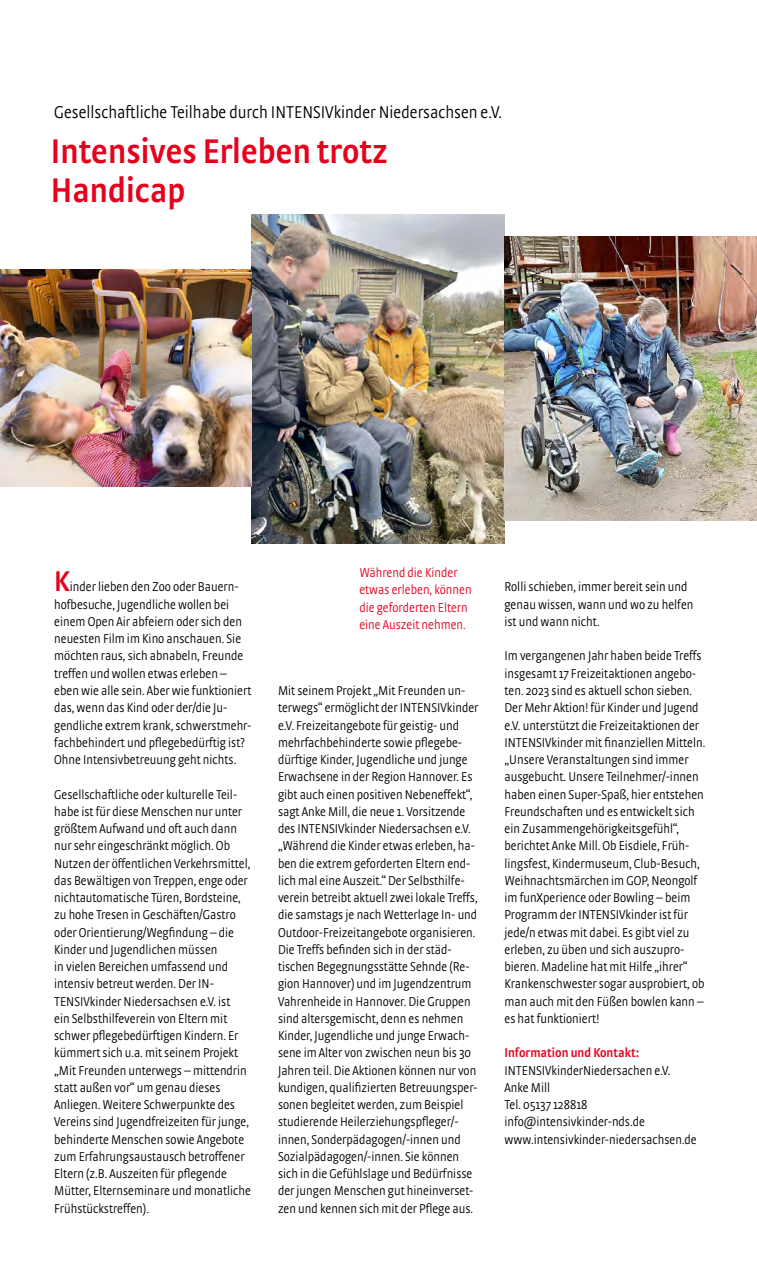
<style>
.page{position:relative;width:757px;height:1263px;background:#fff}
.page>*{position:absolute;margin:0;border:0;box-sizing:border-box;transform-origin:0 0}
.t1{font:600 36px/39px "Strada Cond";color:#e7001d}
.t2{font:600 30px "Strada Cond";color:#e7001d}
.t3{font:300 18px "Strada Cond";color:#000}
.t4{font:300 13.5px/17.2px "Strada Cond";color:#000}
.t5{font:300 13.5px/17.2px "Strada Cond";color:#e7001d}
.t6{font:600 13.5px "Strada Cond";color:#e7001d}
</style>
<div class="page">
<img style="left:252px;top:215px;width:252px;height:328px">
<img style="left:504px;top:236px;width:253px;height:285px">
<img style="left:0;top:269px;width:252px;height:217px">
<h3 class="t3" style="left:54px;top:102px;width:449px">Gesellschaftliche Teilhabe durch INTENSIVkinder Niedersachsen e.V.</h3>
<h1 class="t1" style="left:51px;top:131px;width:339px">Intensives Erleben trotz<br>Handicap</h1>
<h2 class="t2" style="left:54px;top:564px;width:17px">K</h2>
<p class="t4" style="left:54px;top:578px;width:199px;text-indent:16px">inder lieben den Zoo oder Bauern&shy;hofbesuche, Jugendliche wollen bei einem Open Air abfeiern oder sich den neuesten Film im Kino anschauen. Sie möchten raus, sich abnabeln, Freunde treffen und wollen etwas erleben – eben wie alle sein. Aber wie funktioniert das, wenn das Kind oder der/die Ju&shy;gendliche extrem krank, schwerstmehr&shy;fachbehindert und pflegebedürftig ist?<br>Ohne Intensivbetreuung geht nichts.</p>
<p class="t4" style="left:54px;top:785px;width:198px">Gesellschaftliche oder kulturelle Teil&shy;habe ist für diese Menschen nur unter größtem Aufwand und oft auch dann nur sehr eingeschränkt möglich. Ob Nutzen der öffentlichen Verkehrsmittel, das Bewältigen von Treppen, enge oder nichtautomatische Türen, Bordsteine, zu hohe Tresen in Geschäften/Gastro oder Orientierung/Wegfindung – die Kinder und Jugendlichen müssen<br>in vielen Bereichen umfassend und intensiv betreut werden. Der IN-TENSIVkinder Niedersachsen e.V. ist<br>ein Selbsthilfeverein von Eltern mit schwer pflegebedürftigen Kindern. Er kümmert sich u.a. mit seinem Projekt „Mit Freunden unterwegs – mittendrin statt außen vor“ um genau dieses Anliegen. Weitere Schwerpunkte des Vereins sind Jugendfreizeiten für junge, behinderte Menschen sowie Angebote zum Erfahrungsaustausch betroffener Eltern (z.B. Auszeiten für pflegende Mütter, Elternseminare und monatliche Frühstückstreffen).</p>
<p class="t5" style="left:359px;top:564px;width:114px">Während die Kinder etwas erleben, können die geforderten Eltern eine Auszeit nehmen.</p>
<p class="t4" style="left:278px;top:682px;width:202px">Mit seinem Projekt „Mit Freunden un&shy;terwegs“ ermöglicht der INTENSIVkinder e.V. Freizeitangebote für geistig- und mehrfachbehinderte sowie pflegebe&shy;dürftige Kinder, Jugendliche und junge Erwachsene in der Region Hannover. Es gibt auch einen positiven Nebeneffekt“, sagt Anke Mill, die neue 1. Vorsitzende des INTENSIVkinder Niedersachsen e.V. „Während die Kinder etwas erleben, ha&shy;ben die extrem geforderten Eltern end&shy;lich mal eine Auszeit.“ Der Selbsthilfe&shy;verein betreibt aktuell zwei lokale Treffs, die samstags je nach Wetterlage In- und Outdoor-Freizeitangebote organisieren.<br>Die Treffs befinden sich in der städ&shy;tischen Begegnungsstätte Sehnde (Re&shy;gion Hannover) und im Jugendzentrum Vahrenheide in Hannover. Die Gruppen sind altersgemischt, denn es nehmen Kinder, Jugendliche und junge Erwach&shy;sene im Alter von zwischen neun bis 30<br>Jahren teil. Die Aktionen können nur von kundigen, qualifizierten Betreuungsper&shy;sonen begleitet werden, zum Beispiel studierende Heilerziehungspfleger/- innen, Sonderpädagogen/-innen und Sozialpädagogen/-innen. Sie können sich in die Gefühlslage und Bedürfnisse der jungen Menschen gut hineinverset&shy;zen und kennen sich mit der Pflege aus.</p>
<p class="t4" style="left:504px;top:578px;width:190px">Rolli schieben, immer bereit sein und genau wissen, wann und wo zu helfen ist und wann nicht.</p>
<p class="t4" style="left:504px;top:647px;width:202px">Im vergangenen Jahr haben beide Treffs insgesamt 17 Freizeitaktionen angebo&shy;ten. 2023 sind es aktuell schon sieben.<br>Der Mehr Aktion! für Kinder und Jugend e.V. unterstützt die Freizeitaktionen der INTENSIVkinder mit finanziellen Mitteln. „Unsere Veranstaltungen sind immer ausgebucht. Unsere Teilnehmer/-innen haben einen Super-Spaß, hier entstehen Freundschaften und es entwickelt sich ein Zusammengehörigkeitsgefühl“, berichtet Anke Mill. Ob Eisdiele, Früh&shy;lingsfest, Kindermuseum, Club-Besuch, Weihnachtsmärchen im GOP, Neongolf im funXperience oder Bowling – beim Programm der INTENSIVkinder ist für jede/n etwas mit dabei. Es gibt viel zu erleben, zu üben und sich auszupro&shy;bieren. Madeline hat mit Hilfe „ihrer“ Krankenschwester sogar ausprobiert, ob man auch mit den Füßen bowlen kann – es hat funktioniert!</p>
<p class="t6" style="left:504px;top:1045px;width:136px">Information und Kontakt:</p>
<p class="t4" style="left:504px;top:1061px;width:194px">INTENSIVkinderNiedersachen e.V.<br>Anke Mill<br>Tel. 05137 128818 info@intensivkinder-nds.de www.intensivkinder-niedersachsen.de</p>
</div>
